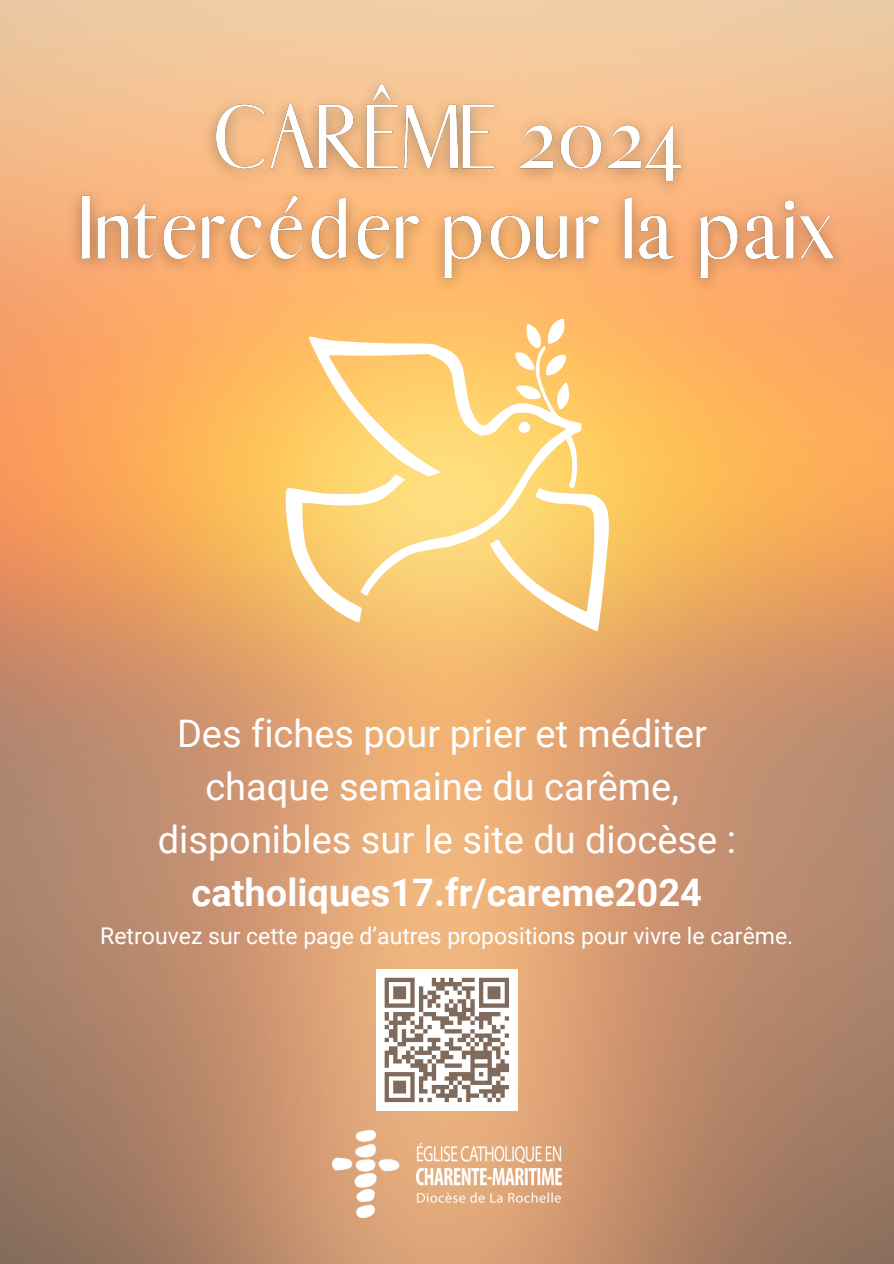
<style>
.page{position:relative;width:894px;height:1264px;background:#fff}
.page>*{position:absolute;margin:0;border:0;box-sizing:border-box;transform-origin:0 0}
.t1{font:37.95px "Roboto";color:#fff}
.t2{font:700 37.95px "Roboto";color:#fff}
.t3{font:22.95px "Roboto";color:#fff}
</style>
<div class="page">
<img style="left:0;top:0;width:893px;height:1263px">
<svg style="left:285px;top:319px;width:323px;height:312px"></svg>
<img style="left:332px;top:1130px;width:229px;height:87px">
<img style="left:36px;top:65px;width:821px;height:238px">
<div style="left:376px;top:969px;width:141px;height:141px;background:#fff"></div>
<svg style="left:384px;top:977px;width:125px;height:126px"></svg>
<p class="t1" style="left:177px;top:711px;width:531px">Des fiches pour prier et méditer</p>
<p class="t1" style="left:205px;top:764px;width:475px">chaque semaine du carême,</p>
<p class="t1" style="left:158px;top:817px;width:579px">disponibles sur le site du diocèse :</p>
<p class="t2" style="left:191px;top:870px;width:512px">catholiques17.fr/careme2024</p>
<p class="t3" style="left:100px;top:922px;width:694px">Retrouvez sur cette page d’autres propositions pour vivre le carême.</p>
</div>
